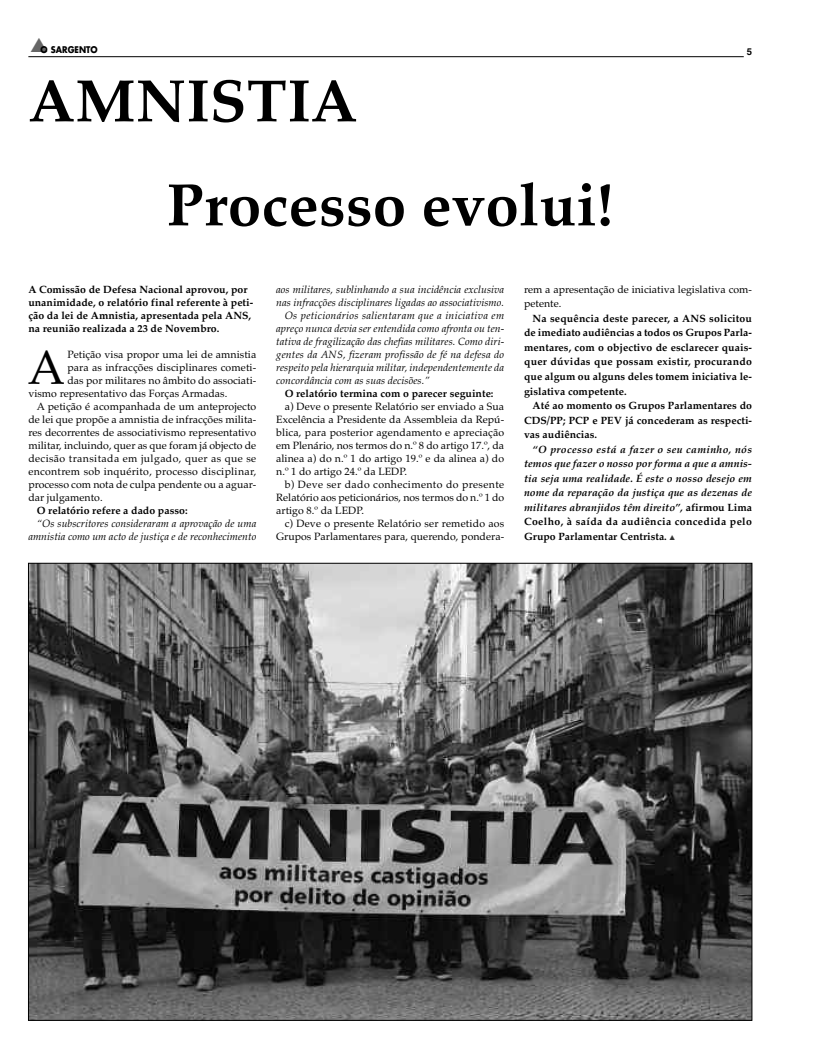
<style>
.page{position:relative;width:823px;height:1063px;background:#fff}
.page>*{position:absolute;margin:0;border:0;box-sizing:border-box;transform-origin:0 0}
.t1{font:700 60px/104px "Palatino";letter-spacing:.005em;color:#000}
.t2{font:47.9px "Palatino";color:#000}
.t3{font:10.5px/13px "Palatino";letter-spacing:.005em;color:#000;text-align:justify}
.t4{font:700 10.5px/14.5px "Palatino";letter-spacing:.005em;color:#000;text-align:justify}
.t5{font:italic 10.5px/13px "Palatino";letter-spacing:.005em;color:#000;text-align:right}
.t6{font:italic 700 10.5px/14.5px "Palatino";letter-spacing:.005em;color:#000;text-align:justify}
.t7{font:10.5px "Palatino";letter-spacing:.03em;color:#000}
.t8{font:italic 10.5px "Palatino";letter-spacing:.03em;color:#000}
.t9{font:10.5px "Palatino";letter-spacing:.035em;color:#000}
.t10{font:700 9.5px "Helvetica";color:#000}
.t11{font:700 9px "Futura";letter-spacing:.005em;color:#000;scale:.9 1}
.s1{color:#666}
.s2{font-style:normal}
.s3{color:#333}
</style>
<div class="page">
<hr style="left:28px;top:57px;width:715px;height:1px;background:#000">
<img style="left:30px;top:565px;width:719px;height:453px">
<p class="t11" style="left:30px;top:45px;width:77px"><span class="s1">▲</span>O SARGENTO</p>
<p class="t10" style="left:746px;top:46px;width:7px">5</p>
<h1 class="t1" style="left:167px;top:49px;width:447px;text-indent:-139px">AMNISTIA<br>Processo evolui!</h1>
<p class="t4" style="left:28px;top:283px;width:226px;line-height:13px;text-align:left">A Comissão de Defesa Nacional aprovou, por unanimidade, o relatório final referente à peti&shy;ção da lei de Amnistia, apresentada pela ANS, na reunião realizada a 23 de Novembro.</p>
<h2 class="t2" style="left:28px;top:339px;width:39px">A</h2>
<p class="t3" style="left:67px;top:348px;width:190px">Petição visa propor uma lei de amnistia</p>
<p class="t3" style="left:67px;top:361px;width:190px">para as infracções disciplinares cometi-</p>
<p class="t3" style="left:67px;top:374px;width:190px">das por militares no âmbito do associati-</p>
<p class="t3" style="left:28px;top:387px;width:200px">vismo representativo das Forças Armadas.</p>
<p class="t3" style="left:37px;top:400px;width:221px">A petição é acompanhada de um anteprojecto</p>
<p class="t3" style="left:28px;top:413px;width:229px">de lei que propõe a amnistia de infracções milita-</p>
<p class="t3" style="left:28px;top:426px;width:229px">res decorrentes de associativismo representativo</p>
<p class="t3" style="left:28px;top:439px;width:229px">militar, incluindo, quer as que foram já objecto de</p>
<p class="t9" style="left:28px;top:452px;width:229px">decisão transitada em julgado, quer as que se</p>
<p class="t7" style="left:28px;top:465px;width:229px">encontrem sob inquérito, processo disciplinar,</p>
<p class="t3" style="left:28px;top:478px;width:229px">processo com nota de culpa pendente ou a aguar-</p>
<p class="t3" style="left:28px;top:491px;width:76px">dar julgamento.</p>
<p class="t4" style="left:37px;top:503px;width:152px">O relatório refere a dado passo:</p>
<p class="t5" style="left:28px;top:517px;width:229px">“Os subscritores consideraram a aprovação de uma amnistia como um acto de justiça e de reconhecimento</p>
<p class="t5" style="left:276px;top:283px;width:229px">aos militares, sublinhando a sua incidência exclusiva</p>
<p class="t5" style="left:276px;top:296px;width:229px">nas infracções disciplinares ligadas ao associativismo.</p>
<p class="t8" style="left:284px;top:309px;width:221px">Os peticionários salientaram que a iniciativa em</p>
<p class="t5" style="left:276px;top:322px;width:229px">apreço nunca devia ser entendida como afronta ou ten-</p>
<p class="t5" style="left:276px;top:335px;width:229px">tativa de fragilização das chefias militares. Como diri-</p>
<p class="t5" style="left:276px;top:348px;width:229px">gentes da ANS, fizeram profissão de fé na defesa do</p>
<p class="t5" style="left:276px;top:361px;width:229px">respeito pela hierarquia militar, independentemente da</p>
<p class="t5" style="left:276px;top:374px;width:155px">concordância com as suas decisões.”</p>
<p class="t4" style="left:284px;top:386px;width:210px">O relatório termina com o parecer seguinte:</p>
<p class="t3" style="left:276px;top:400px;width:229px;text-indent:9px">a) Deve o presente Relatório ser enviado a Sua Excelência a Presidente da Assembleia da Repú&shy;blica, para posterior agendamento e apreciação em Plenário, nos termos do n.º 8 do artigo 17.º, da alinea a) do n.º 1 do artigo 19.º e da alinea a) do n.º 1 do artigo 24.º da LEDP.</p>
<p class="t3" style="left:276px;top:478px;width:229px;text-indent:9px">b) Deve ser dado conhecimento do presente Relatório aos peticionários, nos termos do n.º 1 do artigo 8.º da LEDP.</p>
<p class="t3" style="left:276px;top:517px;width:229px;text-align:right">c) Deve o presente Relatório ser remetido aos<br>Grupos Parlamentares para, querendo, pondera-</p>
<p class="t3" style="left:523px;top:282px;width:229px;line-height:14.5px">rem a apresentação de iniciativa legislativa com&shy;petente.</p>
<p class="t4" style="left:523px;top:311px;width:229px;text-indent:9px">Na sequência deste parecer, a ANS solicitou de imediato audiências a todos os Grupos Parla&shy;mentares, com o objectivo de esclarecer quais&shy;quer dúvidas que possam existir, procurando que algum ou alguns deles tomem iniciativa le&shy;gislativa competente.</p>
<p class="t4" style="left:523px;top:398px;width:229px;text-indent:9px">Até ao momento os Grupos Parlamentares do CDS/PP; PCP e PEV já concederam as respecti&shy;vas audiências.</p>
<p class="t6" style="left:523px;top:442px;width:229px;text-indent:9px">“O processo está a fazer o seu caminho, nós temos que fazer o nosso por forma a que a amnis&shy;tia seja uma realidade. É este o nosso desejo em nome da reparação da justiça que as dezenas de militares abranjidos têm direito”, <span class="s2">afirmou Lima Coelho, à saída da audiência concedida pelo Grupo Parlamentar Centrista.</span> <span class="s3">▲</span></p>
</div>
